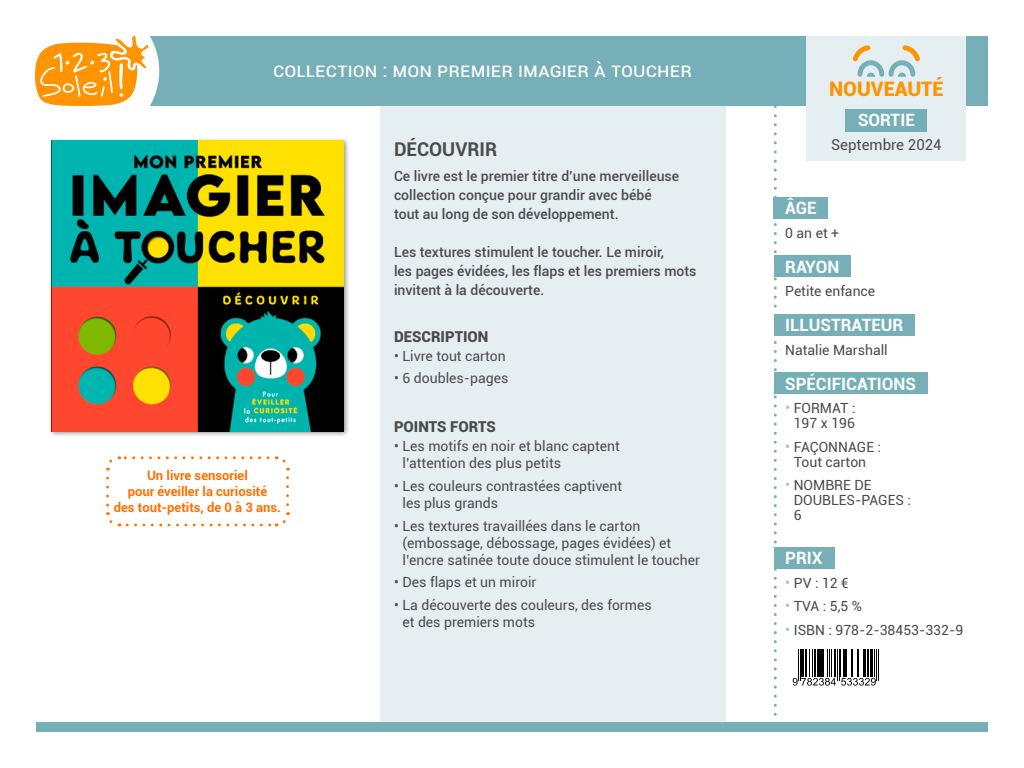
<style>
.page{position:relative;width:1024px;height:768px;background:#fff}
.page>*{position:absolute;margin:0;border:0;box-sizing:border-box;transform-origin:0 0}
.t1{font:20px "Roboto";color:#fff}
.t2{font:900 20px "Roboto";color:#ff9300}
.t3{font:700 19px "Roboto";color:#4b4b4b}
.t4{font:700 17px "Roboto";color:#fff}
.t5{font:900 15px "Roboto";color:#4b4b4b}
.t6{font:15px "Roboto";color:#4b4b4b}
.t7{font:14px/17px "Roboto";color:#4b4b4b}
.t8{font:500 14px/19px "Roboto";color:#4b4b4b}
.t9{font:700 13px/16px "Roboto";color:#ff7000;text-align:center}
.s1{font-size:15px;color:#a2c8ce}
</style>
<div class="page">
<div style="left:380px;top:106px;width:346px;height:616px;background:#e5eff1"></div>
<div style="left:36px;top:36px;width:952px;height:70px;background:#77afb9"></div>
<div style="left:36px;top:722px;width:952px;height:10px;background:#77afb9"></div>
<div style="left:20px;top:2px;width:139px;height:138px;background:#fff;border-radius:50%"></div>
<svg style="left:774px;top:107px;width:3px;height:609px"></svg>
<div style="left:774px;top:197px;width:54px;height:21px;background:#77afb9"></div>
<div style="left:774px;top:256px;width:77px;height:21px;background:#77afb9"></div>
<div style="left:774px;top:314px;width:141px;height:21px;background:#77afb9"></div>
<div style="left:774px;top:373px;width:153px;height:21px;background:#77afb9"></div>
<div style="left:774px;top:547px;width:60px;height:21px;background:#77afb9"></div>
<svg style="left:106px;top:478px;width:14px;height:49px"></svg>
<svg style="left:127px;top:512px;width:163px;height:14px"></svg>
<svg style="left:276px;top:456px;width:13px;height:49px"></svg>
<svg style="left:106px;top:456px;width:162px;height:15px"></svg>
<svg style="left:35px;top:36px;width:114px;height:70px"></svg>
<div style="left:48px;top:137px;width:302px;height:301px;background:#000;opacity:.42"></div>
<img style="left:51px;top:140px;width:293px;height:291px">
<svg style="left:793px;top:649px;width:83px;height:37px"></svg>
<hr style="left:876px;top:649px;width:1px;height:31px;background:#000">
<hr style="left:878px;top:649px;width:1px;height:31px;background:#000">
<div style="left:806px;top:36px;width:160px;height:124px;background:#e5eff1"></div>
<svg style="left:852px;top:45px;width:68px;height:32px"></svg>
<div style="left:846px;top:109px;width:81px;height:22px;background:#77afb9"></div>
<h1 class="t1" style="left:273px;top:56px;width:420px">Collection : Mon premier imagier à toucher</h1>
<p class="t9" style="left:114px;top:467px;width:169px">Un livre sensoriel<br>pour éveiller la curiosité<br>des tout-petits, de 0 à 3 ans.</p>
<h2 class="t3" style="left:394px;top:136px;width:105px">DÉCOUVRIR</h2>
<p class="t8" style="left:394px;top:166px;width:287px">Ce livre est le premier titre d’une merveilleuse collection conçue pour grandir avec bébé tout au long de son développement.</p>
<p class="t8" style="left:394px;top:242px;width:304px">Les textures stimulent le toucher. Le miroir,<br>les pages évidées, les flaps et les premiers mots invitent à la découverte.</p>
<p class="t5" style="left:394px;top:326px;width:96px">DESCRIPTION</p>
<p class="t7" style="left:394px;top:347px;width:113px">• Livre tout carton</p>
<p class="t7" style="left:394px;top:369px;width:116px">• 6 doubles-pages</p>
<p class="t5" style="left:394px;top:416px;width:103px">POINTS FORTS</p>
<p class="t7" style="left:403px;top:437px;width:219px;text-indent:-8px">• Les motifs en noir et blanc captent l’attention des plus petits</p>
<p class="t7" style="left:403px;top:477px;width:221px;text-indent:-8px">• Les couleurs contrastées captivent les plus grands</p>
<p class="t7" style="left:403px;top:517px;width:299px;text-indent:-8px">• Les textures travaillées dans le carton (embossage, débossage, pages évidées) et l’encre satinée toute douce stimulent le toucher</p>
<p class="t7" style="left:394px;top:573px;width:144px">• Des flaps et un miroir</p>
<p class="t7" style="left:403px;top:596px;width:251px;text-indent:-8px">• La découverte des couleurs, des formes et des premiers mots</p>
<h1 class="t2" style="left:829px;top:75px;width:116px">NOUVEAUTÉ</h1>
<p class="t4" style="left:858px;top:108px;width:58px">SORTIE</p>
<p class="t6" style="left:831px;top:135px;width:112px">Septembre 2024</p>
<p class="t4" style="left:785px;top:196px;width:33px">ÂGE</p>
<p class="t7" style="left:785px;top:224px;width:55px">0 an et +</p>
<p class="t4" style="left:785px;top:254px;width:56px">RAYON</p>
<p class="t7" style="left:785px;top:282px;width:92px">Petite enfance</p>
<p class="t4" style="left:785px;top:313px;width:120px">ILLUSTRATEUR</p>
<p class="t7" style="left:785px;top:341px;width:104px">Natalie Marshall</p>
<p class="t4" style="left:785px;top:372px;width:132px">SPÉCIFICATIONS</p>
<p class="t7" style="left:785px;top:400px;width:72px;line-height:15px;text-align:center"><span class="s1">•</span> FORMAT :<br>197 x 196</p>
<p class="t7" style="left:785px;top:439px;width:97px;line-height:15px;text-align:center"><span class="s1">•</span> FAÇONNAGE :<br>Tout carton</p>
<p class="t7" style="left:794px;top:477px;width:119px;line-height:15px;text-indent:-9px"><span class="s1">•</span> NOMBRE DE<br>DOUBLES-PAGES :<br>6</p>
<p class="t4" style="left:785px;top:546px;width:39px">PRIX</p>
<p class="t7" style="left:785px;top:574px;width:65px"><span class="s1">•</span> PV : 12 €</p>
<p class="t7" style="left:785px;top:597px;width:78px"><span class="s1">•</span> TVA : 5,5 %</p>
<p class="t7" style="left:785px;top:621px;width:180px"><span class="s1">•</span> ISBN : 978-2-38453-332-9</p>
</div>
